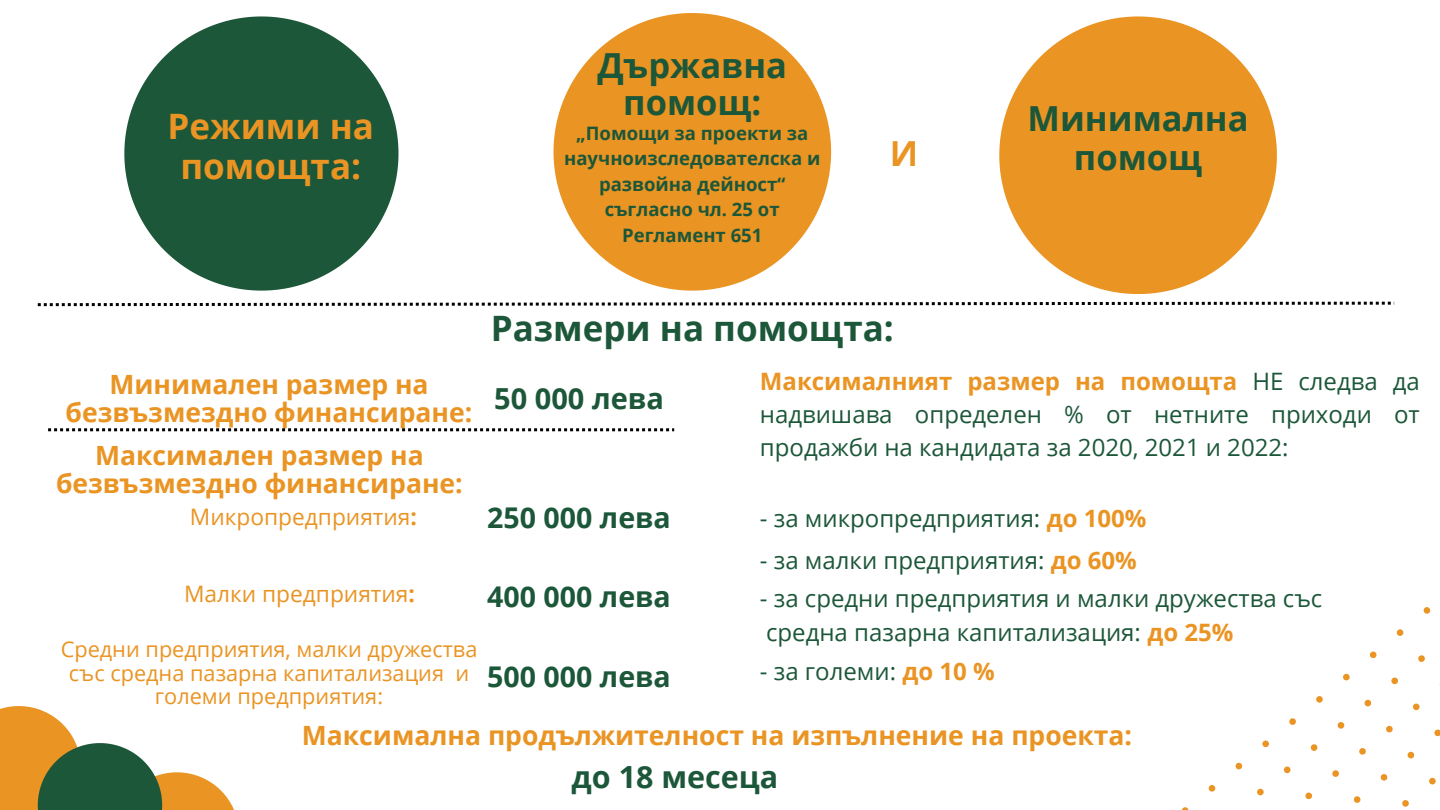
<style>
.page{position:relative;width:1440px;height:810px;background:#fff}
.page>*{position:absolute;margin:0;border:0;box-sizing:border-box;transform-origin:0 0}
.t1{font:700 35px "Open Sans";color:#1c5739}
.t2{font:700 35px/39.8px "Open Sans";color:#ea9423;text-align:center}
.t3{font:700 34.5px/36.8px "Open Sans";color:#1c5739;text-align:center}
.t4{font:700 34.5px "Open Sans";color:#ea9423}
.t5{font:700 30.5px "Open Sans";color:#1c5739}
.t6{font:700 29px "Open Sans";color:#1c5739}
.t7{font:700 28.6px "Open Sans";color:#1c5739}
.t8{font:700 26.5px/28.5px "Open Sans";color:#ea9423;text-align:center}
.t9{font:24px/33px "Open Sans";color:#1c5739;text-align:justify}
.t10{font:22.7px "Open Sans";color:#ea9423}
.t11{font:21.7px/23.2px "Open Sans";color:#ea9423;text-align:center}
.t12{font:700 18.5px/25.5px "Open Sans";color:#1c5739;text-align:center}
.s1{font-weight:700;color:#ea9423}
.s2{font-weight:700}
</style>
<div class="page">
<svg style="left:0;top:706px;width:234px;height:104px"></svg>
<svg style="left:1182px;top:607px;width:258px;height:203px"></svg>
<svg style="left:38px;top:302px;width:1356px;height:4px"></svg>
<svg style="left:554px;top:13px;width:277px;height:278px;fill:#ea9423"></svg>
<svg style="left:999px;top:16px;width:278px;height:278px;fill:#ea9423"></svg>
<svg style="left:124px;top:16px;width:274px;height:275px;fill:#1c5739"></svg>
<svg style="left:48px;top:428px;width:626px;height:3px"></svg>
<h3 class="t2" style="left:168px;top:106px;width:208px">Режими на помощта:</h3>
<h4 class="t3" style="left:598px;top:46px;width:191px">Държавна помощ:</h4>
<h4 class="t12" style="left:564px;top:120px;width:258px">„Помощи за проекти за научноизследователска и развойна дейност“ съгласно чл. 25 от<br>Регламент 651</h4>
<h2 class="t4" style="left:890px;top:129px;width:30px">И</h2>
<h2 class="t3" style="left:1028px;top:99px;width:223px;line-height:38.2px">Минимална помощ</h2>
<p class="t8" style="left:66px;top:369px;width:408px">Минимален размер на безвъзмездно финансиране:</p>
<h1 class="t8" style="left:56px;top:440px;width:408px">Максимален размер на безвъзмездно финансиране:</h1>
<h3 class="t1" style="left:491px;top:304px;width:405px">Размери на помощта:</h3>
<p class="t6" style="left:494px;top:378px;width:171px">50 000 лева</p>
<h1 class="t9" style="left:760px;top:365px;width:661px"><span class="s1">Максималният размер на помощта</span> НЕ следва да надвишава определен % от нетните приходи от продажби на кандидата за 2020, 2021 и 2022:</h1>
<h2 class="t7" style="left:487px;top:497px;width:185px">250 000 лева</h2>
<p class="t10" style="left:190px;top:501px;width:229px">Микропредприятия<span class="s2">:</span></p>
<h1 class="t9" style="left:760px;top:501px;width:388px">- за микропредприятия: <span class="s1">до 100%</span></h1>
<h1 class="t9" style="left:760px;top:543px;width:378px">- за малки предприятия: <span class="s1">до 60%</span></h1>
<h1 class="t9" style="left:760px;top:581px;width:564px;line-height:33.8px">- за средни предприятия и малки дружества със средна пазарна капитализация: <span class="s1">до 25%</span></h1>
<h1 class="t9" style="left:760px;top:654px;width:236px">- за големи: <span class="s1">до 10 %</span></h1>
<p class="t10" style="left:184px;top:578px;width:233px">Малки предприятия<span class="s2">:</span></p>
<p class="t11" style="left:61px;top:637px;width:418px">Средни предприятия, малки дружества със средна пазарна капитализация и големи предприятия:</p>
<p class="t8" style="left:302px;top:721px;width:832px">Максимална продължителност на изпълнение на проекта:</p>
<h5 class="t7" style="left:487px;top:577px;width:185px">400 000 лева</h5>
<h5 class="t7" style="left:487px;top:656px;width:185px">500 000 лева</h5>
<h2 class="t5" style="left:572px;top:755px;width:208px">до 18 месеца</h2>
</div>
